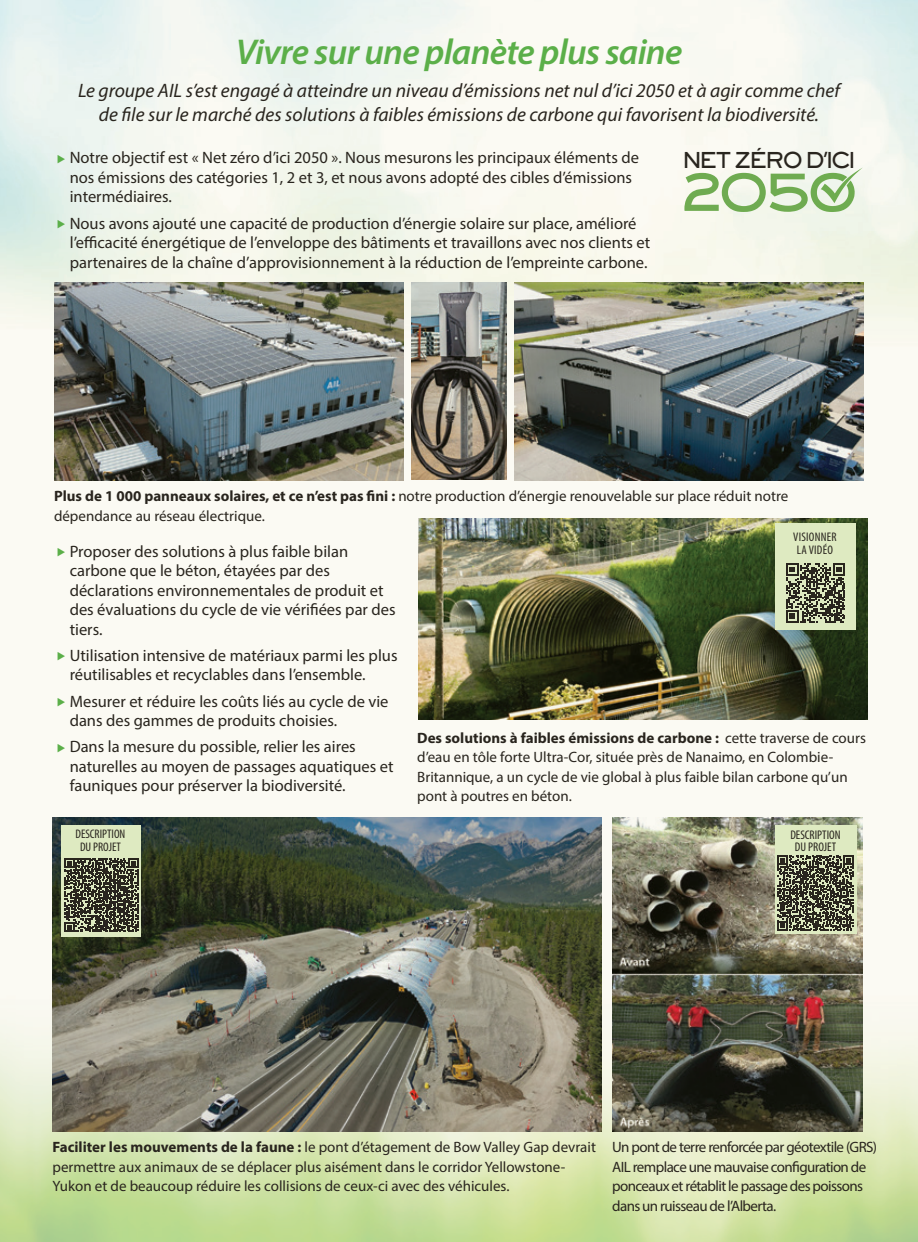
<style>
.page{position:relative;width:918px;height:1242px;background:#fff}
.page>*{position:absolute;margin:0;border:0;box-sizing:border-box;transform-origin:0 0}
.t1{font:italic 600 36px "Myriad Pro";letter-spacing:-.02em;color:#58b04d}
.t2{font:21.45px "Sackers Heavy Gothic";letter-spacing:-.095em;color:#231f20}
.t3{font:italic 19.5px/24px "Myriad Pro";color:#231f20;text-align:center}
.t4{font:16.5px/19.5px "Myriad Pro";color:#231f20}
.Smaller_text{font:15px/19.5px "Myriad Pro";color:#231f20}
.Smaller_text-2{font:15px/19.5px "Myriad Pro";letter-spacing:-.04em;color:#231f20}
.text{font:15px/19.5px "Myriad Pro";color:#231f20}
.Smaller_text-3{font:condensed 12.6px/12.6px "Myriad Pro";color:#231f20;text-align:center}
.Smaller_text-4{font:condensed 12.45px/12.5px "Myriad Pro";color:#231f20;text-align:center}
.Smaller_text-5{font:condensed 12.45px/12.5px "Myriad Pro";letter-spacing:.02em;color:#231f20}
.s1{font-family:"Avenir";font-weight:500}
.s2{font-weight:700}
</style>
<div class="page">
<img style="left:0;top:0;width:918px;height:1242px">
<svg style="left:58px;top:155px;width:7px;height:8px"></svg>
<svg style="left:58px;top:220px;width:7px;height:8px"></svg>
<svg style="left:58px;top:548px;width:7px;height:8px"></svg>
<svg style="left:58px;top:652px;width:7px;height:9px"></svg>
<svg style="left:58px;top:698px;width:7px;height:8px"></svg>
<svg style="left:58px;top:743px;width:7px;height:9px"></svg>
<p class="t1" style="left:236px;top:29px;width:448px">Vivre sur une planète plus saine</p>
<p class="t3" style="left:78px;top:78px;width:763px">Le groupe AIL s’est engagé à atteindre un niveau d’émissions net nul d’ici 2050 et à agir comme chef de file sur le marché des solutions à faibles émissions de carbone qui favorisent la biodiversité.</p>
<p class="t4" style="left:70px;top:148px;width:571px">Notre objectif est « Net zéro d’ici 2050 ». Nous mesurons les principaux éléments de nos émissions des catégories 1, 2 et 3, et nous avons adopté des cibles d’émissions intermédiaires.</p>
<p class="t4" style="left:70px;top:213px;width:582px">Nous avons ajouté une capacité de production d’énergie solaire sur place, amélioré l’efficacité énergétique de l’enveloppe des bâtiments et travaillons avec nos clients et partenaires de la chaîne d’approvisionnement à la réduction de l’empreinte carbone.</p>
<p class="t2" style="left:682px;top:145px;width:176px">NET ZÉROD<span class="s1">’</span>ICI</p>
<p class="text" style="left:54px;top:486px;width:736px"><span class="s2">Plus de 1 000 panneaux solaires, et ce n’est pas fini :</span> notre production d’énergie renouvelable sur place réduit notre dépendance au réseau électrique.</p>
<p class="t4" style="left:70px;top:541px;width:327px">Proposer des solutions à plus faible bilan carbone que le béton, étayées par des déclarations environnementales de produit et des évaluations du cycle de vie vérifiées par des tiers.</p>
<p class="t4" style="left:70px;top:645px;width:329px">Utilisation intensive de matériaux parmi les plus réutilisables et recyclables dans l’ensemble.</p>
<p class="t4" style="left:70px;top:691px;width:320px">Mesurer et réduire les coûts liés au cycle de vie dans des gammes de produits choisies.</p>
<p class="t4" style="left:70px;top:737px;width:325px">Dans la mesure du possible, relier les aires naturelles au moyen de passages aquatiques et fauniques pour préserver la biodiversité.</p>
<p class="Smaller_text-5" style="left:793px;top:531px;width:45px">VISIONNER<br>LA VIDÉO</p>
<p class="Smaller_text" style="left:417px;top:728px;width:450px"><span class="s2">Des solutions à faibles émissions de carbone :</span> cette traverse de cours d’eau en tôle forte Ultra-Cor, située près de Nanaimo, en Colombie-Britannique, a un cycle de vie global à plus faible bilan carbone qu’un pont à poutres en béton.</p>
<p class="Smaller_text-4" style="left:76px;top:828px;width:51px">DESCRIPTION<br>DU PROJET</p>
<p class="Smaller_text-3" style="left:790px;top:828px;width:52px">DESCRIPTION<br>DU PROJET</p>
<p class="Smaller_text" style="left:53px;top:1137px;width:545px"><span class="s2">Faciliter les mouvements de la faune :</span> le pont d’étagement de Bow Valley Gap devrait permettre aux animaux de se déplacer plus aisément dans le corridor Yellowstone-<br>Yukon et de beaucoup réduire les collisions de ceux-ci avec des véhicules.</p>
<p class="Smaller_text-2" style="left:612px;top:1137px;width:267px">Un pont de terre renforcée par géotextile (GRS)<br>AIL remplace une mauvaise configuration de ponceaux et rétablit le passage des poissons dans un ruisseau de l’Alberta.</p>
</div>
